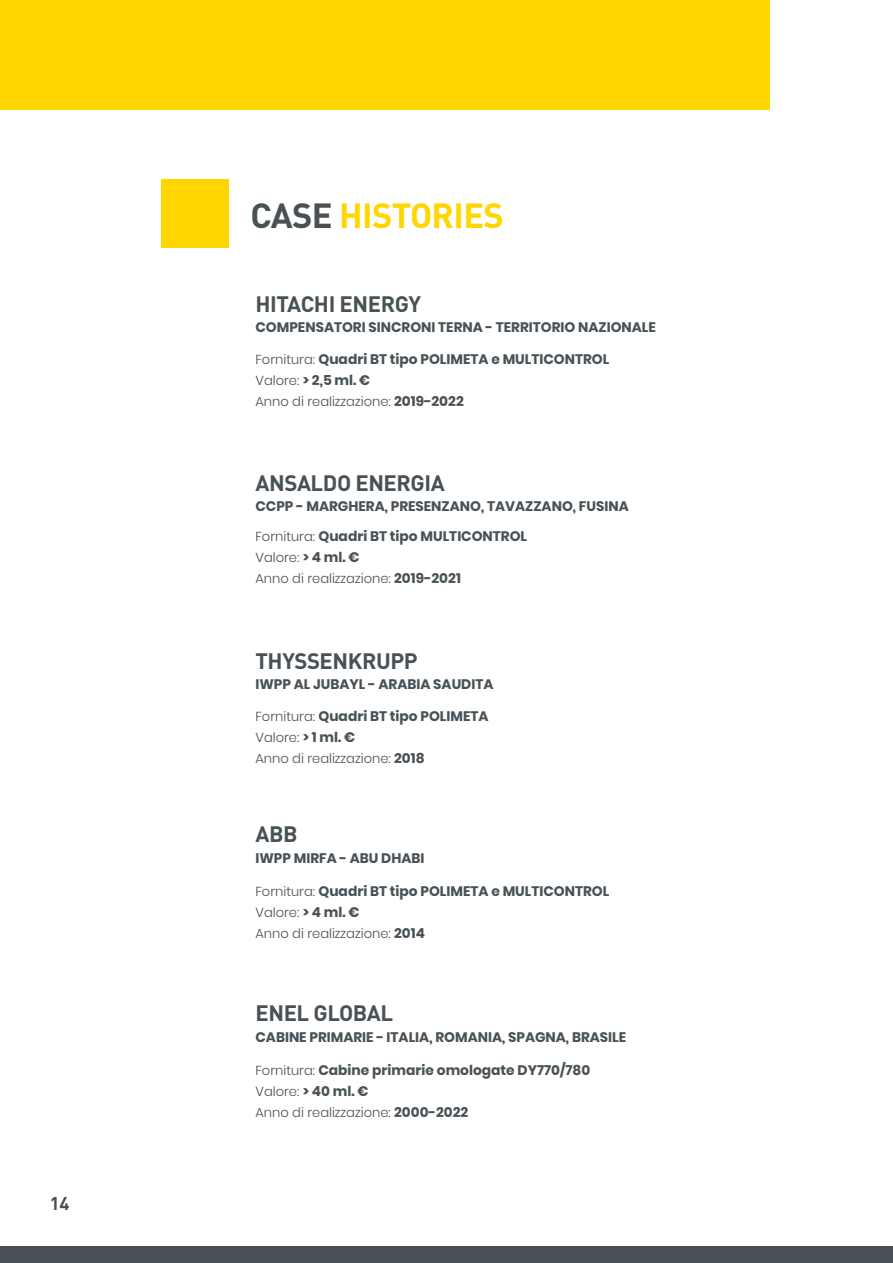
<style>
.page{position:relative;width:893px;height:1263px;background:#fff}
.page>*{position:absolute;margin:0;border:0;box-sizing:border-box;transform-origin:0 0}
.t1{font:700 34.5px "DIN";letter-spacing:-.02em;color:#ffd600}
.t2{font:700 22.05px "DIN";letter-spacing:-.02em;color:#485156}
.t3{font:700 18.3px "DIN";color:#485156}
.t4{font:700 13.8px/21px "Poppins";color:#485156}
.t5{font:300 13.05px/21px "Poppins";color:#485156}
.s1{color:#485156}
.s2{font-weight:300;font-size:13.05px}
.s3{font-weight:700;font-size:13.8px}
</style>
<div class="page">
<div style="left:0;top:0;width:770px;height:109px;background:#ffd600"></div>
<div style="left:161px;top:179px;width:68px;height:68px;background:#ffd600"></div>
<div style="left:0;top:1247px;width:893px;height:16px;background:#485156"></div>
<h3 class="t3" style="left:50px;top:1191px;width:21px">14</h3>
<h1 class="t1" style="left:250px;top:193px;width:255px"><span class="s1">CASE</span> HISTORIES</h1>
<h2 class="t2" style="left:255px;top:289px;width:167px">HITACHI ENERGY</h2>
<p class="t4" style="left:255px;top:316px;width:402px">COMPENSATORI SINCRONI TERNA - TERRITORIO NAZIONALE</p>
<p class="t4" style="left:255px;top:349px;width:355px"><span class="s2">Fornitura:</span> Quadri BT tipo POLIMETA e MULTICONTROL<br><span class="s2">Valore:</span> &gt; 2,5 ml. €</p>
<p class="t5" style="left:255px;top:391px;width:210px">Anno di realizzazione: <span class="s3">2019-2022</span></p>
<h2 class="t2" style="left:255px;top:468px;width:191px">ANSALDO ENERGIA</h2>
<p class="t4" style="left:255px;top:495px;width:375px">CCPP - MARGHERA, PRESENZANO, TAVAZZANO, FUSINA</p>
<p class="t4" style="left:255px;top:526px;width:273px"><span class="s2">Fornitura:</span> Quadri BT tipo MULTICONTROL</p>
<p class="t5" style="left:255px;top:547px;width:207px">Valore: <span class="s3">&gt; 4 ml. €<br></span>Anno di realizzazione: <span class="s3">2019-2021</span></p>
<h2 class="t2" style="left:255px;top:646px;width:164px">THYSSENKRUPP</h2>
<p class="t4" style="left:255px;top:673px;width:239px">IWPP AL JUBAYL - ARABIA SAUDITA</p>
<p class="t4" style="left:255px;top:706px;width:235px"><span class="s2">Fornitura:</span> Quadri BT tipo POLIMETA</p>
<p class="t5" style="left:255px;top:727px;width:171px">Valore: <span class="s3">&gt; 1 ml. €<br></span>Anno di realizzazione: <span class="s3">2018</span></p>
<h2 class="t2" style="left:255px;top:820px;width:44px">ABB</h2>
<p class="t4" style="left:255px;top:848px;width:171px">IWPP MIRFA - ABU DHABI</p>
<p class="t4" style="left:255px;top:881px;width:355px"><span class="s2">Fornitura:</span> Quadri BT tipo POLIMETA e MULTICONTROL</p>
<p class="t5" style="left:255px;top:902px;width:171px">Valore: <span class="s3">&gt; 4 ml. €<br></span>Anno di realizzazione: <span class="s3">2014</span></p>
<h2 class="t2" style="left:255px;top:998px;width:139px">ENEL GLOBAL</h2>
<p class="t4" style="left:255px;top:1027px;width:372px">CABINE PRIMARIE - ITALIA, ROMANIA, SPAGNA, BRASILE</p>
<p class="t4" style="left:255px;top:1059px;width:336px"><span class="s2">Fornitura:</span> Cabine primarie omologate DY770/780</p>
<p class="t5" style="left:255px;top:1081px;width:214px">Valore: <span class="s3">&gt; 40 ml. €<br></span>Anno di realizzazione: <span class="s3">2000-2022</span></p>
</div>
